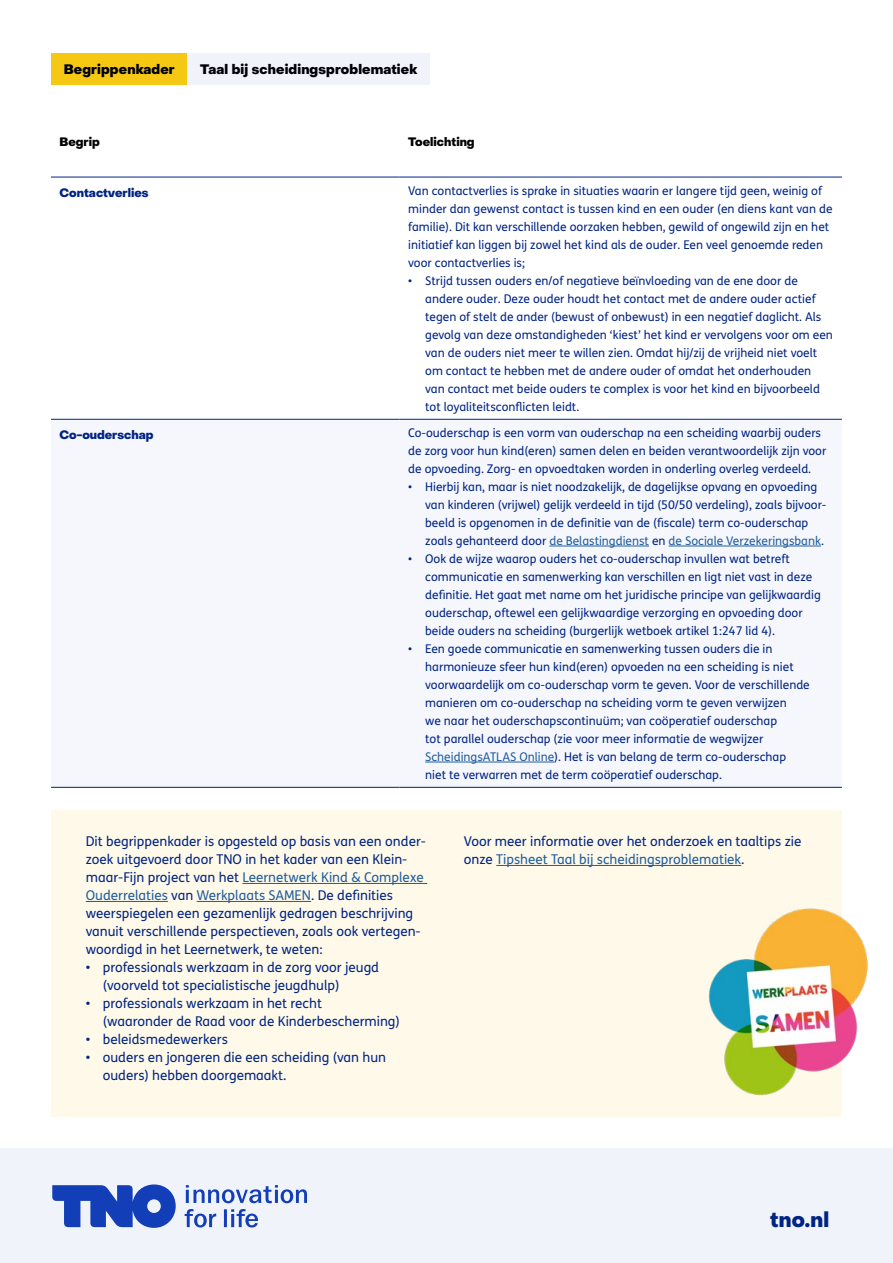
<style>
.page{position:relative;width:893px;height:1263px;background:#fff}
.page>*{position:absolute;margin:0;border:0;box-sizing:border-box;transform-origin:0 0}
.t1{font:800 21px "PP Object Sans";color:#002484}
.P_-_BT1_broodtekst{font:13.5px/18px "FS Me Pro";color:#002484}
.t2{font:13.5px/18px "FS Me";color:#002484}
.t3{font:800 13.5px "PP Object Sans";letter-spacing:.01em;color:#000106}
.P_-_BT_Tabel_tekst{font:12px/18px "FS Me Pro";color:#002484}
.AUT_-_BT_Tabel_object_sans{font:800 12px "PP Object Sans";color:#002484}
.AUT_-_BT_Tabel_object_sans-2{font:800 12px "PP Object Sans";color:#000}
.s1{color:#215e9e}
</style>
<div class="page">
<div style="left:51px;top:545px;width:791px;height:242px;background:#f6f7fc"></div>
<hr style="left:51px;top:177px;width:349px;height:1px;background:#002484">
<hr style="left:400px;top:177px;width:442px;height:1px;background:#002484">
<hr style="left:51px;top:419px;width:349px;height:1px;background:#002484">
<hr style="left:51px;top:787px;width:349px;height:1px;background:#002484">
<hr style="left:400px;top:419px;width:442px;height:1px;background:#002484">
<hr style="left:400px;top:787px;width:442px;height:1px;background:#002484">
<hr style="left:549px;top:546px;width:100px;height:1px;background:#215e9e">
<hr style="left:669px;top:546px;width:152px;height:1px;background:#215e9e">
<hr style="left:425px;top:762px;width:129px;height:1px;background:#215e9e">
<div style="left:52px;top:810px;width:790px;height:306px;background:#fef9e8"></div>
<hr style="left:242px;top:883px;width:185px;height:1px;background:#215e9e">
<hr style="left:86px;top:901px;width:82px;height:1px;background:#215e9e">
<hr style="left:197px;top:901px;width:114px;height:1px;background:#215e9e">
<hr style="left:496px;top:865px;width:245px;height:1px;background:#215e9e">
<img style="left:708px;top:908px;width:160px;height:188px">
<div style="left:429px;top:1148px;width:464px;height:115px;background:#f0f3fa"></div>
<div style="left:0;top:1148px;width:429px;height:115px;background:#f0f3fa"></div>
<svg style="left:52px;top:1184px;width:124px;height:44px"></svg>
<svg style="left:185px;top:1209px;width:73px;height:18px"></svg>
<svg style="left:186px;top:1185px;width:121px;height:18px"></svg>
<div style="left:51px;top:53px;width:137px;height:32px;background:#f5c814"></div>
<div style="left:188px;top:53px;width:242px;height:32px;background:#f0f3fa"></div>
<p class="t3" style="left:64px;top:61px;width:112px">Begrippenkader</p>
<p class="t3" style="left:200px;top:61px;width:219px">Taal bij scheidingsproblematiek</p>
<p class="AUT_-_BT_Tabel_object_sans-2" style="left:60px;top:134px;width:42px">Begrip</p>
<p class="AUT_-_BT_Tabel_object_sans-2" style="left:408px;top:134px;width:68px">Toelichting</p>
<p class="AUT_-_BT_Tabel_object_sans" style="left:60px;top:185px;width:91px">Contactverlies</p>
<p class="P_-_BT_Tabel_tekst" style="left:408px;top:181px;width:426px">Van contactverlies is sprake in situaties waarin er langere tijd geen, weinig of minder dan gewenst contact is tussen kind en een ouder (en diens kant van de familie). Dit kan verschillende oorzaken hebben, gewild of ongewild zijn en het initiatief kan liggen bij zowel het kind als de ouder. Een veel genoemde reden voor contactverlies is;</p>
<p class="P_-_BT_Tabel_tekst" style="left:425px;top:271px;width:409px;text-indent:-17px">• Strijd tussen ouders en/of negatieve beïnvloeding van de ene door de andere ouder. Deze ouder houdt het contact met de andere ouder actief tegen of stelt de ander (bewust of onbewust) in een negatief daglicht. Als gevolg van deze omstandigheden ‘kiest’ het kind er vervolgens voor om een van de ouders niet meer te willen zien. Omdat hij/zij de vrijheid niet voelt om contact te hebben met de andere ouder of omdat het onderhouden van contact met beide ouders te complex is voor het kind en bijvoorbeeld tot loyaliteitsconflicten leidt.</p>
<p class="AUT_-_BT_Tabel_object_sans" style="left:60px;top:427px;width:96px">Co-ouderschap</p>
<p class="P_-_BT_Tabel_tekst" style="left:408px;top:423px;width:420px">Co-ouderschap is een vorm van ouderschap na een scheiding waarbij ouders de zorg voor hun kind(eren) samen delen en beiden verantwoordelijk zijn voor de opvoeding. Zorg- en opvoedtaken worden in onderling overleg verdeeld.</p>
<p class="P_-_BT_Tabel_tekst" style="left:425px;top:477px;width:403px;text-indent:-17px">• Hierbij kan, maar is niet noodzakelijk, de dagelijkse opvang en opvoeding van kinderen (vrijwel) gelijk verdeeld in tijd (50/50 verdeling), zoals bijvoor&shy;beeld is opgenomen in de definitie van de (fiscale) term co-ouderschap zoals gehanteerd door <span class="s1">de Belastingdienst</span> en <span class="s1">de Sociale Verzekeringsbank</span>.</p>
<p class="P_-_BT_Tabel_tekst" style="left:425px;top:549px;width:397px;text-indent:-17px">• Ook de wijze waarop ouders het co-ouderschap invullen wat betreft communicatie en samenwerking kan verschillen en ligt niet vast in deze definitie. Het gaat met name om het juridische principe van gelijkwaardig ouderschap, oftewel een gelijkwaardige verzorging en opvoeding door beide ouders na scheiding (burgerlijk wetboek artikel 1:247 lid 4).</p>
<p class="P_-_BT_Tabel_tekst" style="left:425px;top:639px;width:386px;text-indent:-17px">• Een goede communicatie en samenwerking tussen ouders die in harmonieuze sfeer hun kind(eren) opvoeden na een scheiding is niet voorwaardelijk om co-ouderschap vorm te geven. Voor de verschillende manieren om co-ouderschap na scheiding vorm te geven verwijzen<br>we naar het ouderschapscontinuüm; van coöperatief ouderschap<br>tot parallel ouderschap (zie voor meer informatie de wegwijzer <span class="s1">ScheidingsATLAS Online</span>). Het is van belang de term co-ouderschap niet te verwarren met de term coöperatief ouderschap.</p>
<p class="P_-_BT1_broodtekst" style="left:86px;top:832px;width:342px">Dit begrippenkader is opgesteld op basis van een onder&shy;zoek uitgevoerd door TNO in het kader van een Klein&shy;maar-Fijn project van het <span class="s1">Leernetwerk Kind &amp; Complexe Ouderrelaties</span> van <span class="s1">Werkplaats SAMEN</span>. De definities weerspiegelen een gezamenlijk gedragen beschrijving vanuit verschillende perspectieven, zoals ook vertegen&shy;woordigd in het Leernetwerk, te weten:</p>
<p class="t2" style="left:103px;top:958px;width:278px;text-indent:-17px">• professionals werkzaam in de zorg voor jeugd (voorveld tot specialistische jeugdhulp)</p>
<p class="t2" style="left:103px;top:994px;width:299px;text-indent:-17px">• professionals werkzaam in het recht<br>(waaronder de Raad voor de Kinderbescherming)</p>
<p class="t2" style="left:86px;top:1030px;width:144px">• beleidsmedewerkers</p>
<p class="t2" style="left:103px;top:1048px;width:285px;text-indent:-17px">• ouders en jongeren die een scheiding (van hun ouders) hebben doorgemaakt.</p>
<p class="P_-_BT1_broodtekst" style="left:464px;top:832px;width:339px">Voor meer informatie over het onderzoek en taaltips zie onze <span class="s1">Tipsheet Taal bij scheidingsproblematiek</span>.</p>
<h1 class="t1" style="left:770px;top:1207px;width:61px">tno.nl</h1>
</div>
